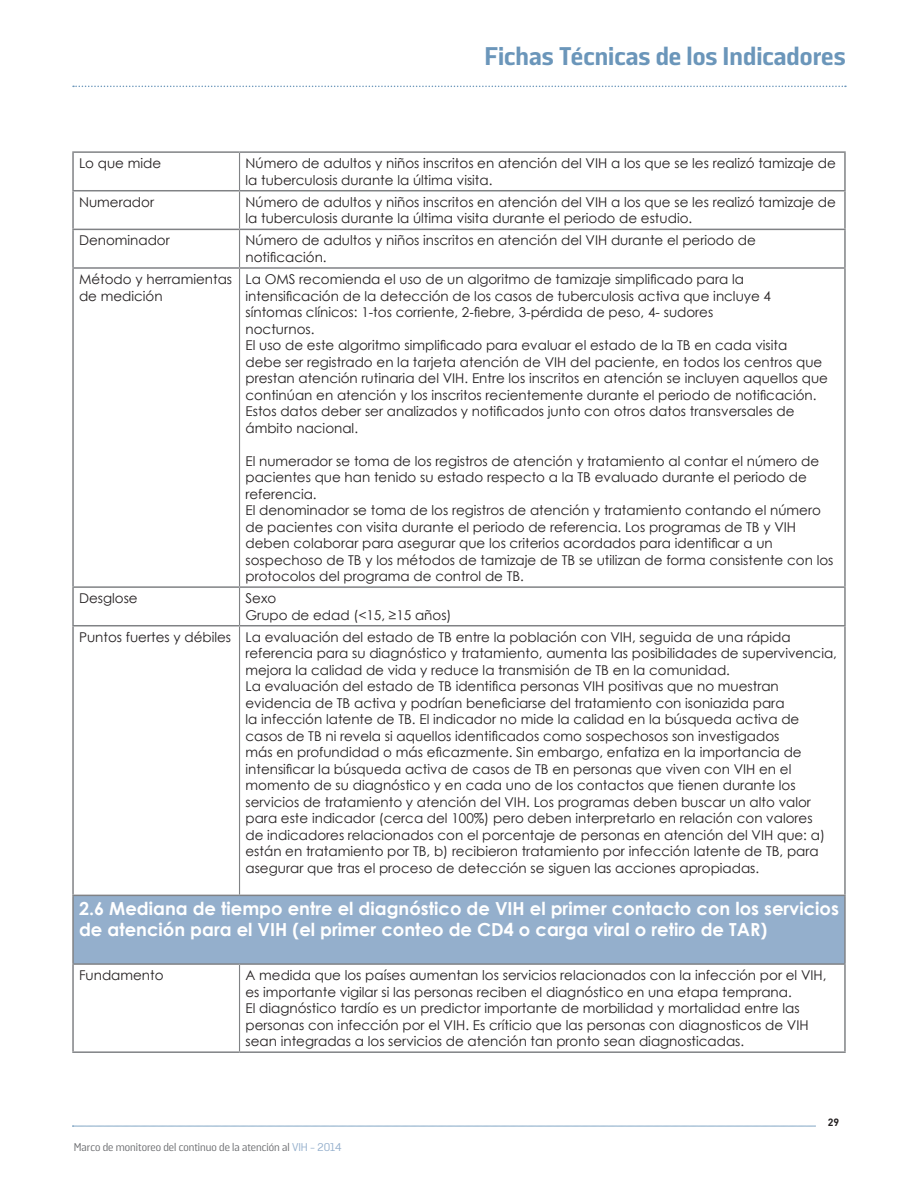
<style>
.page{position:relative;width:918px;height:1188px;background:#fff}
.page>*{position:absolute;margin:0;border:0;box-sizing:border-box;transform-origin:0 0}
.t1{font:700 25.5px "Solido";color:#6b96ba}
.t2{font:700 18px/21.6px "Century Gothic";color:#fff}
.t3{font:13.5px/16.5px "Century Gothic";color:#231f20}
.t4{font:11.25px "Solido";color:#6c6d70}
.t5{font:700 10.5px "DIN";color:#231f20}
.s1{color:#94afcc}
</style>
<div class="page">
<svg style="left:72px;top:1126px;width:743px;height:1px"></svg>
<svg style="left:73px;top:86px;width:773px;height:1px"></svg>
<div style="left:73px;top:895px;width:772px;height:69px;background:#94afcc"></div>
<hr style="left:239px;top:153px;width:1px;height:37px;background:#808285">
<hr style="left:239px;top:191px;width:1px;height:38px;background:#808285">
<hr style="left:239px;top:230px;width:1px;height:37px;background:#808285">
<hr style="left:239px;top:269px;width:1px;height:317px;background:#808285">
<hr style="left:239px;top:588px;width:1px;height:37px;background:#808285">
<hr style="left:239px;top:626px;width:1px;height:269px;background:#808285">
<hr style="left:239px;top:965px;width:1px;height:86px;background:#808285">
<hr style="left:72px;top:151px;width:168px;height:2px;background:#808285">
<hr style="left:240px;top:151px;width:606px;height:2px;background:#808285">
<hr style="left:72px;top:190px;width:168px;height:1px;background:#808285">
<hr style="left:240px;top:190px;width:606px;height:1px;background:#808285">
<hr style="left:72px;top:229px;width:168px;height:1px;background:#808285">
<hr style="left:240px;top:229px;width:606px;height:1px;background:#808285">
<hr style="left:72px;top:267px;width:168px;height:2px;background:#808285">
<hr style="left:240px;top:267px;width:606px;height:2px;background:#808285">
<hr style="left:72px;top:586px;width:168px;height:2px;background:#808285">
<hr style="left:240px;top:586px;width:606px;height:2px;background:#808285">
<hr style="left:72px;top:625px;width:168px;height:1px;background:#808285">
<hr style="left:240px;top:625px;width:606px;height:1px;background:#808285">
<hr style="left:72px;top:895px;width:168px;height:1px;background:#808285">
<hr style="left:240px;top:895px;width:606px;height:1px;background:#808285">
<hr style="left:72px;top:963px;width:168px;height:2px;background:#808285">
<hr style="left:240px;top:963px;width:606px;height:2px;background:#808285">
<hr style="left:72px;top:1051px;width:168px;height:2px;background:#808285">
<hr style="left:240px;top:1051px;width:606px;height:2px;background:#808285">
<hr style="left:72px;top:153px;width:2px;height:37px;background:#808285">
<hr style="left:844px;top:153px;width:2px;height:37px;background:#808285">
<hr style="left:72px;top:191px;width:2px;height:38px;background:#808285">
<hr style="left:844px;top:191px;width:2px;height:38px;background:#808285">
<hr style="left:72px;top:230px;width:2px;height:37px;background:#808285">
<hr style="left:844px;top:230px;width:2px;height:37px;background:#808285">
<hr style="left:72px;top:269px;width:2px;height:317px;background:#808285">
<hr style="left:844px;top:269px;width:2px;height:317px;background:#808285">
<hr style="left:72px;top:588px;width:2px;height:37px;background:#808285">
<hr style="left:844px;top:588px;width:2px;height:37px;background:#808285">
<hr style="left:72px;top:626px;width:2px;height:269px;background:#808285">
<hr style="left:844px;top:626px;width:2px;height:269px;background:#808285">
<hr style="left:72px;top:896px;width:2px;height:67px;background:#808285">
<hr style="left:844px;top:896px;width:2px;height:67px;background:#808285">
<hr style="left:72px;top:965px;width:2px;height:86px;background:#808285">
<hr style="left:844px;top:965px;width:2px;height:86px;background:#808285">
<p class="t1" style="left:484px;top:42px;width:363px">Fichas Técnicas de los Indicadores</p>
<p class="t3" style="left:79px;top:155px;width:84px">Lo que mide</p>
<p class="t3" style="left:246px;top:155px;width:592px">Número de adultos y niños inscritos en atención del VIH a los que se les realizó tamizaje de la tuberculosis durante la última visita.</p>
<p class="t3" style="left:79px;top:194px;width:77px">Numerador</p>
<p class="t3" style="left:246px;top:194px;width:592px">Número de adultos y niños inscritos en atención del VIH a los que se les realizó tamizaje de la tuberculosis durante la última visita durante el periodo de estudio.</p>
<p class="t3" style="left:79px;top:232px;width:92px">Denominador</p>
<p class="t3" style="left:246px;top:232px;width:512px">Número de adultos y niños inscritos en atención del VIH durante el periodo de notificación.</p>
<p class="t3" style="left:79px;top:271px;width:155px">Método y herramientas de medición</p>
<p class="t3" style="left:246px;top:271px;width:500px">La OMS recomienda el uso de un algoritmo de tamizaje simplificado para la</p>
<p class="t3" style="left:246px;top:287px;width:527px">intensificación de la detección de los casos de tuberculosis activa que incluye 4</p>
<p class="t3" style="left:246px;top:304px;width:469px">síntomas clínicos: 1-tos corriente, 2-fiebre, 3-pérdida de peso, 4- sudores</p>
<p class="t3" style="left:246px;top:320px;width:70px">nocturnos.</p>
<p class="t3" style="left:246px;top:337px;width:584px">El uso de este algoritmo simplificado para evaluar el estado de la TB en cada visita<br>debe ser registrado en la tarjeta atención de VIH del paciente, en todos los centros que prestan atención rutinaria del VIH. Entre los inscritos en atención se incluyen aquellos que continúan en atención y los inscritos recientemente durante el periodo de notificación.<br>Estos datos deber ser analizados y notificados junto con otros datos transversales de ámbito nacional.</p>
<p class="t3" style="left:246px;top:452px;width:575px">El numerador se toma de los registros de atención y tratamiento al contar el número de pacientes que han tenido su estado respecto a la TB evaluado durante el periodo de referencia.</p>
<p class="t3" style="left:246px;top:502px;width:589px">El denominador se toma de los registros de atención y tratamiento contando el número de pacientes con visita durante el periodo de referencia. Los programas de TB y VIH deben colaborar para asegurar que los criterios acordados para identificar a un sospechoso de TB y los métodos de tamizaje de TB se utilizan de forma consistente con los protocolos del programa de control de TB.</p>
<p class="t3" style="left:79px;top:590px;width:60px">Desglose</p>
<p class="t3" style="left:246px;top:590px;width:32px">Sexo</p>
<p class="t3" style="left:246px;top:606px;width:208px">Grupo de edad (&lt;15, ≥15 años)</p>
<p class="t3" style="left:79px;top:629px;width:154px">Puntos fuertes y débiles</p>
<p class="t3" style="left:246px;top:629px;width:593px">La evaluación del estado de TB entre la población con VIH, seguida de una rápida referencia para su diagnóstico y tratamiento, aumenta las posibilidades de supervivencia, mejora la calidad de vida y reduce la transmisión de TB en la comunidad.</p>
<p class="t3" style="left:246px;top:678px;width:581px">La evaluación del estado de TB identifica personas VIH positivas que no muestran evidencia de TB activa y podrían beneficiarse del tratamiento con isoniazida para<br>la infección latente de TB. El indicador no mide la calidad en la búsqueda activa de casos de TB ni revela si aquellos identificados como sospechosos son investigados<br>más en profundidad o más eficazmente. Sin embargo, enfatiza en la importancia de intensificar la búsqueda activa de casos de TB en personas que viven con VIH en el momento de su diagnóstico y en cada uno de los contactos que tienen durante los servicios de tratamiento y atención del VIH. Los programas deben buscar un alto valor para este indicador (cerca del 100%) pero deben interpretarlo en relación con valores de indicadores relacionados con el porcentaje de personas en atención del VIH que: a) están en tratamiento por TB, b) recibieron tratamiento por infección latente de TB, para asegurar que tras el proceso de detección se siguen las acciones apropiadas.</p>
<p class="t2" style="left:79px;top:897px;width:761px">2.6 Mediana de tiempo entre el diagnóstico de VIH el primer contacto con los servicios de atención para el VIH (el primer conteo de CD4 o carga viral o retiro de TAR)</p>
<p class="t3" style="left:79px;top:967px;width:86px">Fundamento</p>
<p class="t3" style="left:246px;top:967px;width:582px">A medida que los países aumentan los servicios relacionados con la infección por el VIH, es importante vigilar si las personas reciben el diagnóstico en una etapa temprana.</p>
<p class="t3" style="left:246px;top:1000px;width:565px">El diagnóstico tardío es un predictor importante de morbilidad y mortalidad entre las personas con infección por el VIH. Es críticio que las personas con diagnosticos de VIH sean integradas a los servicios de atención tan pronto sean diagnosticadas.</p>
<p class="t4" style="left:74px;top:1141px;width:269px">Marco de monitoreo del continuo de la atención al <span class="s1">VIH - 2014</span></p>
<p class="t5" style="left:828px;top:1115px;width:13px">29</p>
</div>
